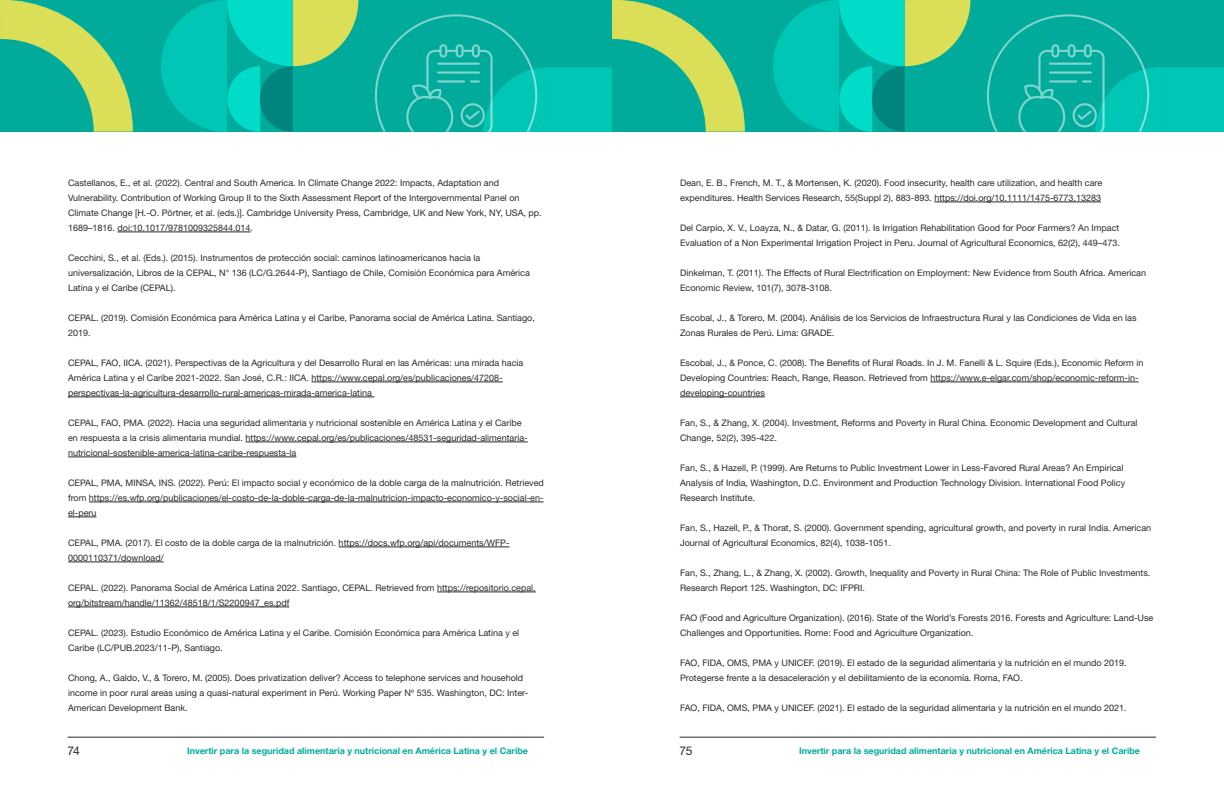
<style>
.page{position:relative;width:1224px;height:792px;background:#fff}
.page>*{position:absolute;margin:0;border:0;box-sizing:border-box;transform-origin:0 0}
.t1{font:12px "Helvetica Neue LT Pro";color:#292929}
.parrafo_corrido{font:9px/15px "Helvetica Neue LT Std";color:#292929}
.t2{font:700 9px "Helvetica Neue LT Std";color:#00ac9c}
</style>
<div class="page">
<div style="left:0;top:0;width:624px;height:132px;background:#00ab9c"></div>
<svg style="left:0;top:0;width:133px;height:132px"></svg>
<svg style="left:161px;top:0;width:197px;height:132px"></svg>
<hr style="left:68px;top:737px;width:476px;height:1px;background:#292929">
<hr style="left:680px;top:737px;width:476px;height:1px;background:#292929">
<div style="left:612px;top:0;width:612px;height:132px;background:#00ab9c"></div>
<svg style="left:375px;top:0;width:370px;height:132px"></svg>
<svg style="left:773px;top:0;width:197px;height:132px"></svg>
<svg style="left:987px;top:14px;width:237px;height:118px"></svg>
<hr style="left:118px;top:232px;width:133px;height:1px;background:#292929">
<hr style="left:311px;top:382px;width:192px;height:1px;background:#292929">
<hr style="left:68px;top:397px;width:306px;height:1px;background:#292929">
<hr style="left:246px;top:442px;width:282px;height:1px;background:#292929">
<hr style="left:68px;top:457px;width:228px;height:1px;background:#292929">
<hr style="left:89px;top:502px;width:455px;height:1px;background:#292929">
<svg style="left:68px;top:517px;width:29px;height:1px"></svg>
<hr style="left:339px;top:547px;width:171px;height:1px;background:#292929">
<hr style="left:68px;top:562px;width:96px;height:1px;background:#292929">
<hr style="left:437px;top:592px;width:99px;height:1px;background:#292929">
<hr style="left:68px;top:607px;width:221px;height:1px;background:#292929">
<hr style="left:934px;top:202px;width:167px;height:1px;background:#292929">
<hr style="left:930px;top:382px;width:209px;height:1px;background:#292929">
<hr style="left:680px;top:397px;width:85px;height:1px;background:#292929">
<p class="parrafo_corrido" style="left:68px;top:175px;width:475px">Castellanos, E., et al. (2022). Central and South America. In Climate Change 2022: Impacts, Adaptation and Vulnerability. Contribution of Working Group II to the Sixth Assessment Report of the Intergovernmental Panel on Climate Change [H.-O. Pörtner, et al. (eds.)]. Cambridge University Press, Cambridge, UK and New York, NY, USA, pp.<br>1689–1816. doi:10.1017/9781009325844.014.</p>
<p class="parrafo_corrido" style="left:68px;top:250px;width:463px">Cecchini, S., et al. (Eds.). (2015). Instrumentos de protección social: caminos latinoamericanos hacia la universalización, Libros de la CEPAL, N° 136 (LC/G.2644-P), Santiago de Chile, Comisión Económica para América<br>Latina y el Caribe (CEPAL).</p>
<p class="parrafo_corrido" style="left:68px;top:310px;width:468px">CEPAL. (2019). Comisión Económica para América Latina y el Caribe, Panorama social de América Latina. Santiago,<br>2019.</p>
<p class="parrafo_corrido" style="left:68px;top:355px;width:457px">CEPAL, FAO, IICA. (2021). Perspectivas de la Agricultura y del Desarrollo Rural en las Américas: una mirada hacia<br>América Latina y el Caribe 2021-2022. San José, C.R.: IICA. https://www.cepal.org/es/publicaciones/47208- perspectivas-la-agricultura-desarrollo-rural-americas-mirada-america-latina</p>
<p class="parrafo_corrido" style="left:68px;top:415px;width:461px">CEPAL, FAO, PMA. (2022). Hacia una seguridad alimentaria y nutricional sostenible en América Latina y el Caribe en respuesta a la crisis alimentaria mundial. https://www.cepal.org/es/publicaciones/48531-seguridad-alimentaria&shy;nutricional-sostenible-america-latina-caribe-respuesta-la</p>
<p class="parrafo_corrido" style="left:68px;top:475px;width:477px;text-align:justify">CEPAL, PMA, MINSA, INS. (2022). Perú: El impacto social y económico de la doble carga de la malnutrición. Retrieved from https://es.wfp.org/publicaciones/el-costo-de-la-doble-carga-de-la-malnutricion-impacto-economico-y-social-en&shy;el-peru</p>
<p class="parrafo_corrido" style="left:68px;top:535px;width:443px">CEPAL, PMA. (2017). El costo de la doble carga de la malnutrición. https://docs.wfp.org/api/documents/WFP-<br>0000110371/download/</p>
<p class="parrafo_corrido" style="left:68px;top:580px;width:469px">CEPAL. (2022). Panorama Social de América Latina 2022. Santiago, CEPAL. Retrieved from https://repositorio.cepal. org/bitstream/handle/11362/48518/1/S2200947_es.pdf</p>
<p class="parrafo_corrido" style="left:68px;top:625px;width:453px">CEPAL. (2023). Estudio Económico de América Latina y el Caribe. Comisión Económica para América Latina y el<br>Caribe (LC/PUB.2023/11-P), Santiago.</p>
<p class="parrafo_corrido" style="left:68px;top:670px;width:462px">Chong, A., Galdo, V., &amp; Torero, M. (2005). Does privatization deliver? Access to telephone services and household income in poor rural areas using a quasi-natural experiment in Perú. Working Paper Nº 535. Washington, DC: Inter-<br>American Development Bank.</p>
<p class="parrafo_corrido" style="left:680px;top:175px;width:424px">Dean, E. B., French, M. T., &amp; Mortensen, K. (2020). Food insecurity, health care utilization, and health care expenditures. Health Services Research, 55(Suppl 2), 883-893. https://doi.org/10.1111/1475-6773.13283</p>
<p class="parrafo_corrido" style="left:680px;top:220px;width:441px">Del Carpio, X. V., Loayza, N., &amp; Datar, G. (2011). Is Irrigation Rehabilitation Good for Poor Farmers? An Impact<br>Evaluation of a Non Experimental Irrigation Project in Peru. Journal of Agricultural Economics, 62(2), 449–473.</p>
<p class="parrafo_corrido" style="left:680px;top:265px;width:468px">Dinkelman, T. (2011). The Effects of Rural Electrification on Employment: New Evidence from South Africa. American<br>Economic Review, 101(7), 3078-3108.</p>
<p class="parrafo_corrido" style="left:680px;top:310px;width:458px">Escobal, J., &amp; Torero, M. (2004). Análisis de los Servicios de Infraestructura Rural y las Condiciones de Vida en las<br>Zonas Rurales de Perú. Lima: GRADE.</p>
<p class="parrafo_corrido" style="left:680px;top:355px;width:465px">Escobal, J., &amp; Ponce, C. (2008). The Benefits of Rural Roads. In J. M. Fanelli &amp; L. Squire (Eds.), Economic Reform in<br>Developing Countries: Reach, Range, Reason. Retrieved from https://www.e-elgar.com/shop/economic-reform-in&shy;developing-countries</p>
<p class="parrafo_corrido" style="left:680px;top:415px;width:459px">Fan, S., &amp; Zhang, X. (2004). Investment, Reforms and Poverty in Rural China. Economic Development and Cultural<br>Change, 52(2), 395-422.</p>
<p class="parrafo_corrido" style="left:680px;top:460px;width:447px">Fan, S., &amp; Hazell, P. (1999). Are Returns to Public Investment Lower in Less-Favored Rural Areas? An Empirical<br>Analysis of India, Washington, D.C. Environment and Production Technology Division. International Food Policy<br>Research Institute.</p>
<p class="parrafo_corrido" style="left:680px;top:520px;width:473px">Fan, S., Hazell, P., &amp; Thorat, S. (2000). Government spending, agricultural growth, and poverty in rural India. American<br>Journal of Agricultural Economics, 82(4), 1038-1051.</p>
<p class="parrafo_corrido" style="left:680px;top:565px;width:472px">Fan, S., Zhang, L., &amp; Zhang, X. (2002). Growth, Inequality and Poverty in Rural China: The Role of Public Investments.<br>Research Report 125. Washington, DC: IFPRI.</p>
<p class="parrafo_corrido" style="left:680px;top:610px;width:475px">FAO (Food and Agriculture Organization). (2016). State of the World’s Forests 2016. Forests and Agriculture: Land-Use<br>Challenges and Opportunities. Rome: Food and Agriculture Organization.</p>
<p class="parrafo_corrido" style="left:680px;top:655px;width:448px">FAO, FIDA, OMS, PMA y UNICEF. (2019). El estado de la seguridad alimentaria y la nutrición en el mundo 2019.<br>Protegerse frente a la desaceleración y el debilitamiento de la economía. Roma, FAO.</p>
<p class="parrafo_corrido" style="left:680px;top:700px;width:448px">FAO, FIDA, OMS, PMA y UNICEF. (2021). El estado de la seguridad alimentaria y la nutrición en el mundo 2021.</p>
<h1 class="t1" style="left:68px;top:743px;width:14px">74</h1>
<p class="t2" style="left:187px;top:746px;width:343px">Invertir para la seguridad alimentaria y nutricional en América Latina y el Caribe</p>
<h1 class="t1" style="left:680px;top:743px;width:14px">75</h1>
<p class="t2" style="left:799px;top:746px;width:343px">Invertir para la seguridad alimentaria y nutricional en América Latina y el Caribe</p>
</div>
